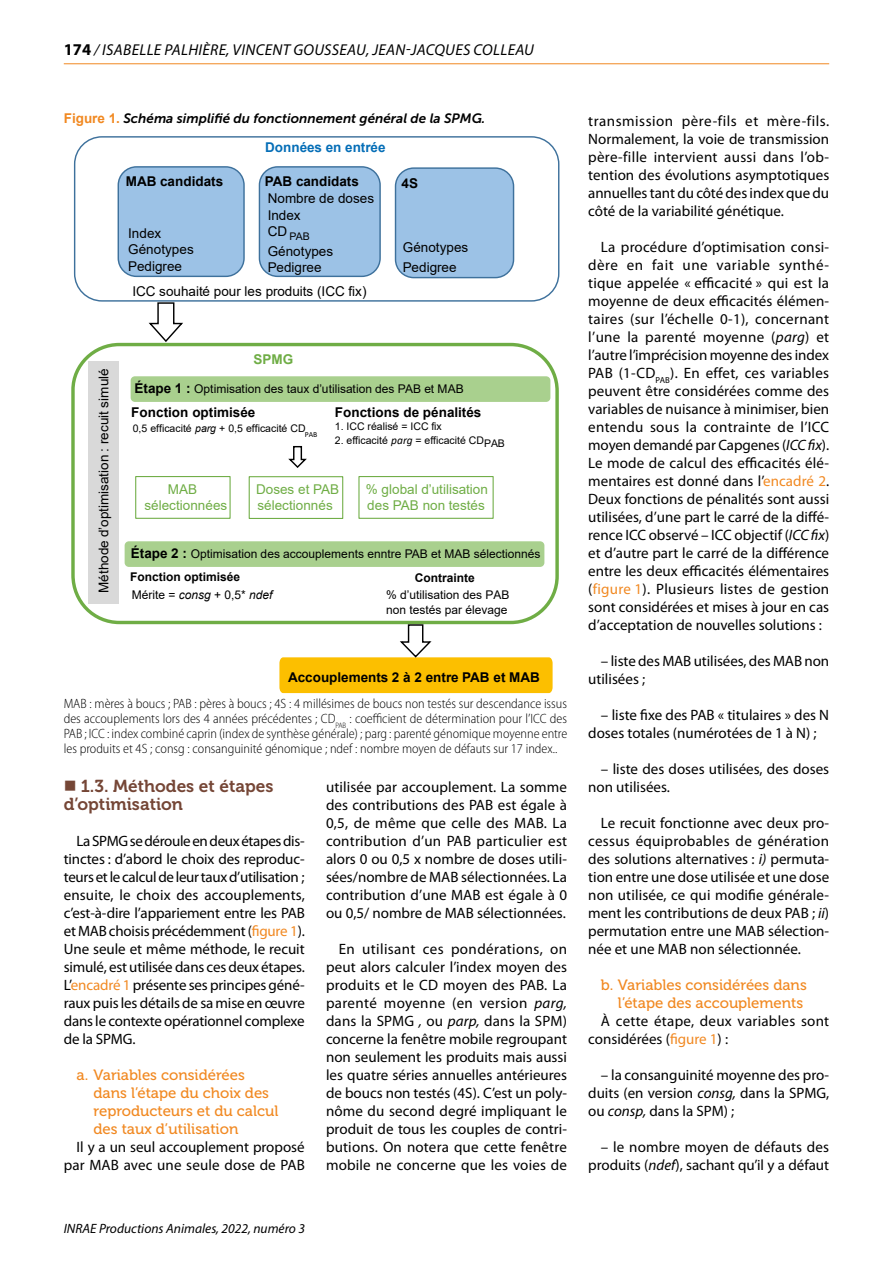
<style>
.page{position:relative;width:893px;height:1263px;background:#fff}
.page>*{position:absolute;margin:0;border:0;box-sizing:border-box;transform-origin:0 0}
.t1{font:17.25px/18px "Museo 700";color:#754636}
.t2{font:italic 15.75px "Myriad Pro";letter-spacing:.02em;color:#000}
.t3{font:15px/18px "Myriad Pro";color:#000;text-align:justify}
.t4{font:15px/18px "Museo 500";color:#f18922}
.t5{font:300 semi-condensed 13.5px/15px "Myriad Pro";color:#000;text-align:justify}
.t6{font:13.5px/16.5px "Arial";color:#000}
.t7{font:700 13.5px "Arial";color:#000}
.t8{font:13.5px/16.5px "Arial";color:#6fad45}
.t9{font:italic 13.5px "Museo Sans 700";color:#000}
.t10{font:italic 13.5px "Myriad Pro";color:#000}
.t11{font:700 13.5px "Arial";color:#056eb7}
.t12{font:700 13.5px "Arial";color:#6fad45}
.t13{font:12px/14.4px "Arial";color:#000}
.t14{font:700 12px "Arial";color:#000}
.t15{font:10.5px "Arial";color:#000}
.s1{font-weight:700;font-style:normal;font-size:16.5px}
.s2{font-family:"Arial";font-weight:700;font-style:normal;color:#f18922}
.s3{font-weight:700;font-size:13.5px}
.s4{font-style:italic}
.s5{font-family:"Calibri";font-style:italic;font-size:11.4px}
.s6{color:#f18922}
</style>
<div class="page">
<hr style="left:64px;top:63px;width:765px;height:1px;background:#f18922">
<div style="left:395px;top:168px;width:119px;height:110px;background:#9cc2e6;border-radius:18px"></div>
<div style="left:395px;top:167px;width:119px;height:111px;border:1px solid #3e719c;border-radius:18px"></div>
<div style="left:259px;top:167px;width:121px;height:109px;background:#9cc2e6;border-radius:18px"></div>
<div style="left:259px;top:166px;width:122px;height:111px;border:1px solid #3e719c;border-radius:18px"></div>
<div style="left:118px;top:167px;width:126px;height:109px;background:#9cc2e6;border-radius:18px"></div>
<div style="left:118px;top:166px;width:127px;height:111px;border:1px solid #3e719c;border-radius:18px"></div>
<div style="left:131px;top:376px;width:419px;height:26px;background:#a9d08e;border-radius:4px"></div>
<div style="left:71px;top:343px;width:488px;height:281px;border:3px solid #6fad45;border-radius:46px"></div>
<svg style="left:288px;top:446px;width:19px;height:22px"></svg>
<div style="left:135px;top:476px;width:96px;height:43px;border:1px solid #6fad45"></div>
<div style="left:249px;top:476px;width:94px;height:43px;border:1px solid #6fad45"></div>
<div style="left:358px;top:476px;width:136px;height:43px;border:1px solid #6fad45"></div>
<div style="left:125px;top:541px;width:419px;height:26px;background:#a9d08e;border-radius:4px"></div>
<div style="left:74px;top:136px;width:485px;height:166px;border:1px solid #3e719c;border-radius:27px"></div>
<div style="left:88px;top:362px;width:31px;height:242px;background:#d9d9d9"></div>
<svg style="left:279px;top:623px;width:274px;height:70px"></svg>
<svg style="left:148px;top:302px;width:37px;height:41px"></svg>
<p class="t2" style="left:64px;top:40px;width:52px"><span class="s1">174</span> / Isabelle</p>
<p class="t2" style="left:165px;top:40px;width:9px">palhière</p>
<p class="t2" style="left:226px;top:40px;width:25px">, Vincent</p>
<p class="t2" style="left:293px;top:40px;width:10px">gousseau</p>
<p class="t2" style="left:366px;top:40px;width:89px">, Jean-jacques</p>
<p class="t2" style="left:474px;top:40px;width:10px">colleau</p>
<p class="t9" style="left:64px;top:111px;width:423px"><span class="s2">Figure 1.</span> Schéma simplifié du fonctionnement général de la SPMG.</p>
<p class="t11" style="left:265px;top:137px;width:122px">Données en entrée</p>
<p class="t7" style="left:126px;top:172px;width:99px">MAB candidats</p>
<p class="t7" style="left:265px;top:172px;width:96px">PAB candidats</p>
<p class="t7" style="left:402px;top:174px;width:18px">4S</p>
<p class="t6" style="left:128px;top:224px;width:67px">Index<br>Génotypes<br>Pedigree</p>
<p class="t6" style="left:268px;top:190px;width:108px">Nombre de doses<br>Index</p>
<p class="t15" style="left:268px;top:229px;width:44px"><sup>CD</sup> PAB</p>
<p class="t6" style="left:268px;top:243px;width:67px">Génotypes<br>Pedigree</p>
<p class="t6" style="left:403px;top:238px;width:67px;line-height:19.5px">Génotypes<br>Pedigree</p>
<p class="t6" style="left:132px;top:282px;width:236px">ICC souhaité pour les produits (ICC fix)</p>
<p class="t6" style="left:96px;top:593px;width:226px;rotate:-90deg">Méthode d’optimisation : recuit simulé</p>
<p class="t12" style="left:253px;top:350px;width:41px">SPMG</p>
<p class="t13" style="left:135px;top:382px;width:331px"><span class="s3">Étape 1 :</span> Optimisation des taux d’utilisation des PAB et MAB</p>
<p class="t7" style="left:131px;top:403px;width:126px">Fonction optimisée</p>
<p class="t15" style="left:133px;top:421px;width:186px">0,5 efficacité <span class="s4">parg</span> + 0,5 efficacité CD<sub>PAB</sub></p>
<p class="t7" style="left:335px;top:402px;width:148px">Fonctions de pénalités</p>
<p class="t15" style="left:335px;top:419px;width:109px">1. ICC réalisé = ICC fix</p>
<p class="t15" style="left:335px;top:433px;width:172px">2. efficacité <span class="s5">parg</span> = efficacité CDPAB</p>
<p class="t8" style="left:144px;top:481px;width:84px;text-align:center">MAB sélectionnées</p>
<p class="t8" style="left:256px;top:481px;width:85px">Doses et PAB sélectionnés</p>
<p class="t8" style="left:366px;top:481px;width:124px">% global d’utilisation des PAB non testés</p>
<p class="t13" style="left:131px;top:546px;width:411px"><span class="s3">Étape 2 :</span> Optimisation des accouplements enntre PAB et MAB sélectionnés</p>
<p class="t14" style="left:130px;top:568px;width:112px">Fonction optimisée</p>
<p class="t14" style="left:415px;top:569px;width:61px">Contrainte</p>
<p class="t13" style="left:132px;top:588px;width:142px">Mérite = <span class="s4">consg</span> + 0,5* <span class="s4">ndef</span></p>
<p class="t13" style="left:386px;top:588px;width:125px">% d’utilisation des PAB non testés par élevage</p>
<p class="t7" style="left:288px;top:668px;width:253px">Accouplements 2 à 2 entre PAB et MAB</p>
<p class="t5" style="left:64px;top:696px;width:505px">MAB : mères à boucs ; PAB : pères à boucs ; 4S : 4 millésimes de boucs non testés sur descendance issus des accouplements lors des 4 années précédentes ; CD<sub>PAB</sub> : coefficient de détermination pour l’ICC des PAB ; ICC : index combiné caprin (index de synthèse générale) ; parg : parenté génomique moyenne entre les produits et 4S ; consg : consanguinité génomique ; ndef : nombre moyen de défauts sur 17 index..</p>
<p class="t1" style="left:64px;top:777px;width:211px;text-indent:17px">1.3. Méthodes et étapes d’optimisation</p>
<p class="t3" style="left:64px;top:832px;width:243px;text-indent:13px">La SPMG se déroule en deux étapes dis&shy;tinctes : d’abord le choix des reproduc&shy;teurs et le calcul de leur taux d’utilisation ; ensuite, le choix des accouplements, c’est-à-dire l’appariement entre les PAB et MAB choisis précédemment (<span class="s6">figure 1</span>).<br>Une seule et même méthode, le recuit simulé, est utilisée dans ces deux étapes.<br>L’<span class="s6">encadré 1</span> présente ses principes géné&shy;raux puis les détails de sa mise en œuvre dans le contexte opérationnel complexe de la SPMG.</p>
<p class="t4" style="left:94px;top:1066px;width:186px;text-indent:-17px">a. Variables considérées dans l’étape du choix des reproducteurs et du calcul des taux d’utilisation</p>
<p class="t3" style="left:64px;top:1138px;width:243px;text-align:right">Il y a un seul accouplement proposé par MAB avec une seule dose de PAB</p>
<p class="t10" style="left:64px;top:1220px;width:243px">INRAE Productions Animales, 2022, numéro 3</p>
<p class="t3" style="left:326px;top:778px;width:243px">utilisée par accouplement. La somme des contributions des PAB est égale à 0,5, de même que celle des MAB. La contribution d’un PAB particulier est alors 0 ou 0,5 x nombre de doses utili&shy;sées/nombre de MAB sélectionnées. La contribution d’une MAB est égale à 0 ou 0,5/ nombre de MAB sélectionnées.</p>
<p class="t3" style="left:326px;top:940px;width:243px;text-indent:13px">En utilisant ces pondérations, on peut alors calculer l’index moyen des produits et le CD moyen des PAB. La parenté moyenne (en version <span class="s4">parg, </span>dans la SPMG <span class="s4">,</span> ou <span class="s4">parp,</span> dans la SPM) concerne la fenêtre mobile regroupant non seulement les produits mais aussi les quatre séries annuelles antérieures de boucs non testés (4S). C’est un poly&shy;nôme du second degré impliquant le produit de tous les couples de contri&shy;butions. On notera que cette fenêtre mobile ne concerne que les voies de</p>
<p class="t3" style="left:588px;top:112px;width:243px">transmission père-fils et mère-fils.<br>Normalement, la voie de transmission père-fille intervient aussi dans l’ob&shy;tention des évolutions asymptotiques annuelles tant du côté des index que du côté de la variabilité génétique.</p>
<p class="t3" style="left:588px;top:238px;width:243px;text-indent:13px">La procédure d’optimisation consi&shy;dère en fait une variable synthé&shy;tique appelée « efficacité » qui est la moyenne de deux efficacités élémen&shy;taires (sur l’échelle 0-1), concernant l’une la parenté moyenne (<span class="s4">parg</span>) et l’autre l’imprécision moyenne des index PAB (1-CD<sub>PAB</sub>). En effet, ces variables peuvent être considérées comme des variables de nuisance à minimiser, bien entendu sous la contrainte de l’ICC moyen demandé par Capgenes (<span class="s4">ICC fix</span>).<br>Le mode de calcul des efficacités élé&shy;mentaires est donné dans l’<span class="s6">encadré 2</span>.<br>Deux fonctions de pénalités sont aussi utilisées, d’une part le carré de la diffé&shy;rence ICC observé – ICC objectif (<span class="s4">ICC fix</span>) et d’autre part le carré de la différence entre les deux efficacités élémentaires (<span class="s6">figure 1</span>). Plusieurs listes de gestion sont considérées et mises à jour en cas d’acceptation de nouvelles solutions :</p>
<p class="t3" style="left:588px;top:652px;width:242px;text-indent:13px">– liste des MAB utilisées, des MAB non utilisées ;</p>
<p class="t3" style="left:588px;top:706px;width:242px;text-indent:13px">– liste fixe des PAB « titulaires » des N doses totales (numérotées de 1 à N) ;</p>
<p class="t3" style="left:588px;top:760px;width:242px;text-indent:13px">– liste des doses utilisées, des doses non utilisées.</p>
<p class="t3" style="left:588px;top:814px;width:243px;text-indent:13px">Le recuit fonctionne avec deux pro&shy;cessus équiprobables de génération des solutions alternatives : <span class="s4">i)</span> permuta&shy;tion entre une dose utilisée et une dose non utilisée, ce qui modifie générale&shy;ment les contributions de deux PAB ; <span class="s4">ii</span>) permutation entre une MAB sélection&shy;née et une MAB non sélectionnée.</p>
<p class="t4" style="left:601px;top:976px;width:207px;text-align:right">b. Variables considérées dans l’étape des accouplements</p>
<p class="t3" style="left:588px;top:1012px;width:242px;text-indent:13px">À cette étape, deux variables sont considérées (<span class="s6">figure 1</span>) :</p>
<p class="t3" style="left:588px;top:1066px;width:242px;text-indent:13px">– la consanguinité moyenne des pro&shy;duits (en version <span class="s4">consg,</span> dans la SPMG, ou <span class="s4">consp,</span> dans la SPM) ;</p>
<p class="t3" style="left:588px;top:1138px;width:242px;text-align:right">– le nombre moyen de défauts des produits (<span class="s4">ndef</span>), sachant qu’il y a défaut</p>
</div>
